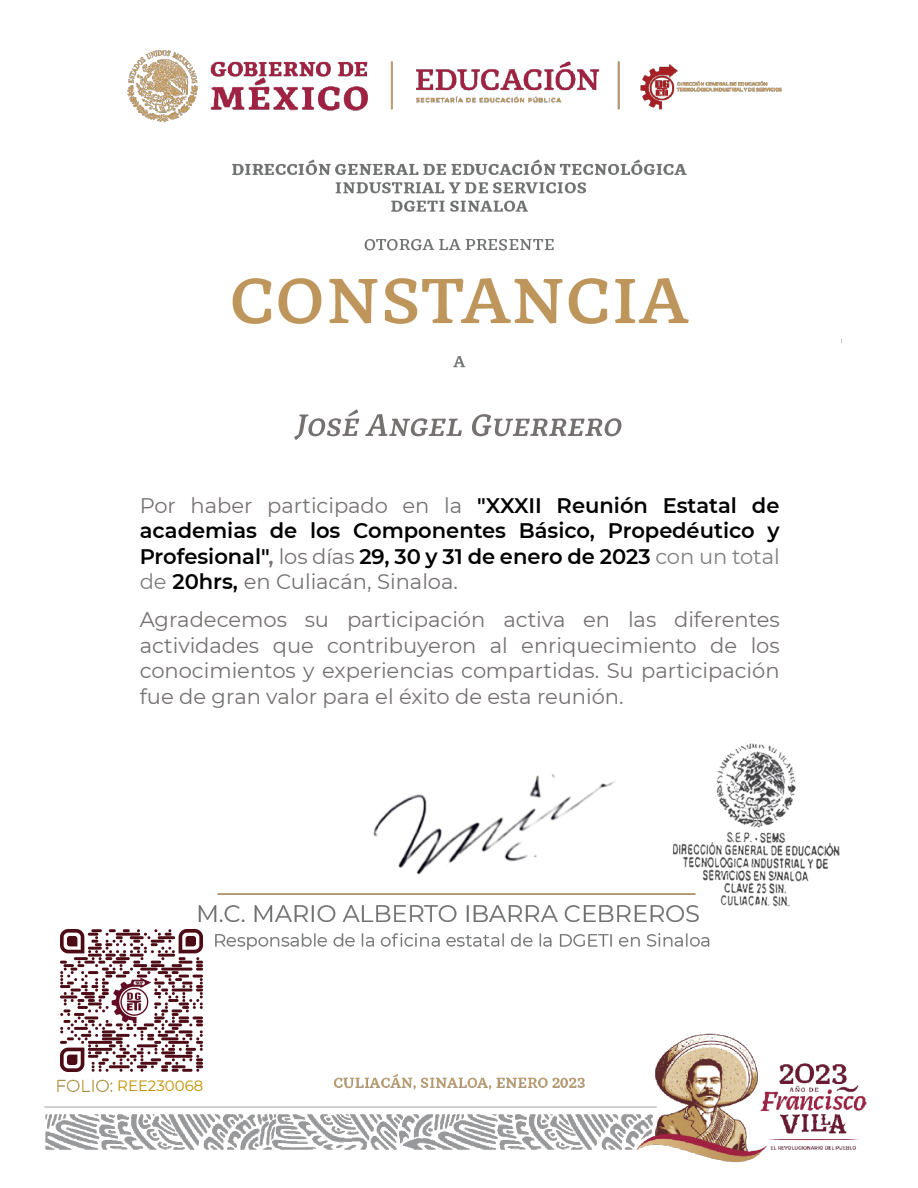
<style>
.page{position:relative;width:918px;height:1188px;background:#fff}
.page>*{position:absolute;margin:0;border:0;box-sizing:border-box;transform-origin:0 0}
.t1{font:21.15px "Montserrat";letter-spacing:-.005em;color:#767171}
.t2{font:600 21px/25.5px "Montserrat";color:#000;text-align:justify}
.t3{font:21px/25.8px "Montserrat";color:#767171;text-align:justify}
.t4{font:15px "Montserrat";color:#bf9000}
.s1{font-weight:400;color:#767171}
.s2{color:#767171}
.s3{font-weight:400;color:#808080}
</style>
<div class="page">
<img style="left:44px;top:50px;width:823px;height:1113px">
<img style="left:294px;top:398px;width:344px;height:51px">
<img style="left:54px;top:922px;width:155px;height:156px">
<div style="left:52px;top:168px;width:11px;height:185px;background:#fff"></div>
<div style="left:54px;top:343px;width:788px;height:11px;background:#fff"></div>
<div style="left:837px;top:154px;width:10px;height:185px;background:#fff"></div>
<div style="left:46px;top:163px;width:185px;height:11px;background:#fff"></div>
<div style="left:687px;top:163px;width:185px;height:10px;background:#fff"></div>
<div style="left:423px;top:368px;width:76px;height:40px;background:#fff"></div>
<p class="t2" style="left:140px;top:492px;width:642px"><span class="s1">Por haber participado en la</span> "XXXII Reunión Estatal de academias de los Componentes Básico, Propedéutico y Profesional"<span class="s2">,</span> <span class="s1">los días</span> 29, 30 y 31 de enero de 2023 <span class="s3">con un total de</span> 20hrs, <span class="s1">en Culiacán, Sinaloa.</span></p>
<p class="t1" style="left:140px;top:605px;width:642px">Agradecemos su participación activa en las diferentes</p>
<p class="t3" style="left:140px;top:632px;width:642px">actividades que contribuyeron al enriquecimiento de los conocimientos y experiencias compartidas. Su participación fue de gran valor para el éxito de esta reunión.</p>
<p class="t4" style="left:117px;top:1075px;width:88px">REE230068</p>
</div>
